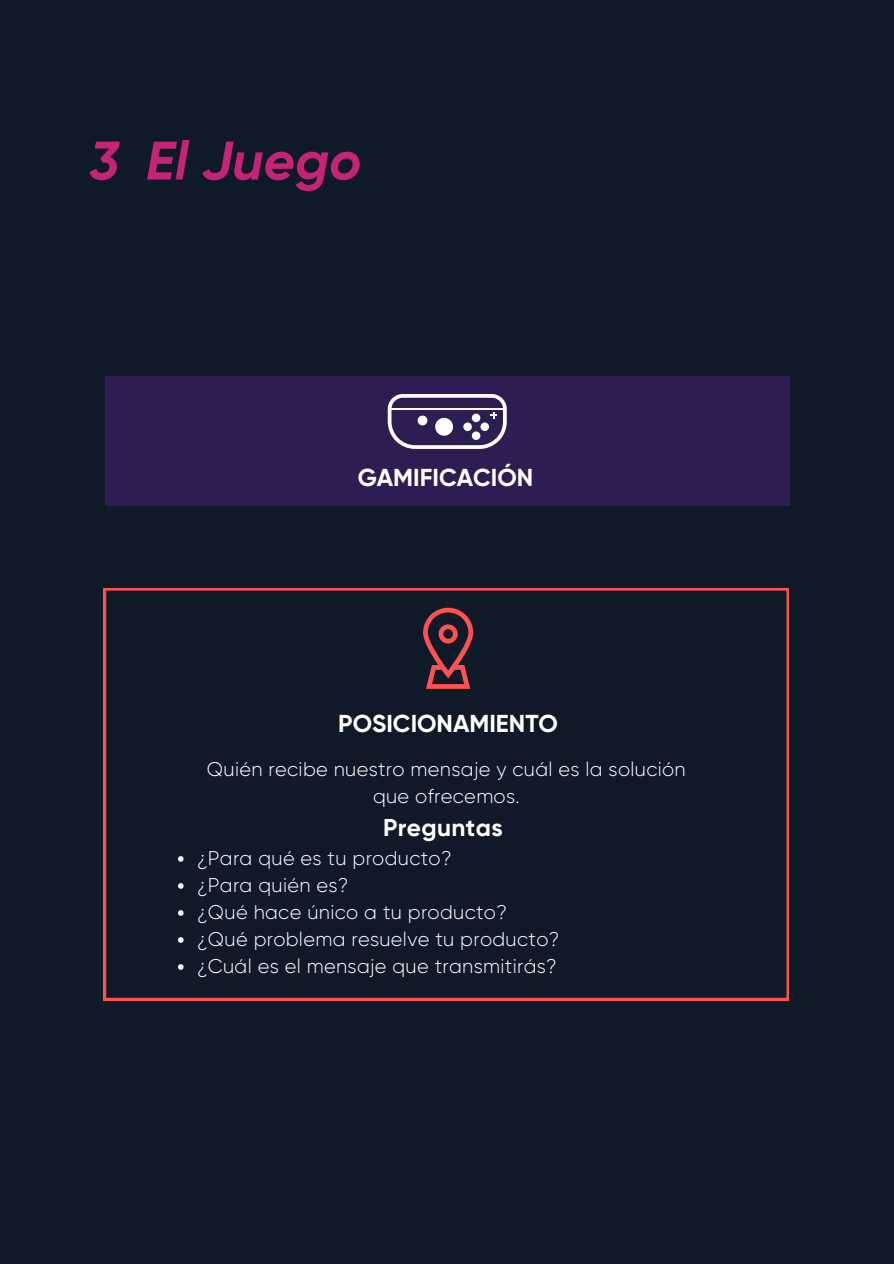
<style>
.page{position:relative;width:894px;height:1264px;background:#fff}
.page>*{position:absolute;margin:0;border:0;box-sizing:border-box;transform-origin:0 0}
.t1{font:italic 700 54.15px "Gilroy";color:#c42376}
.t2{font:700 24.45px "Gilroy";color:#fff}
.t3{font:700 24.3px "Gilroy";letter-spacing:.015em;color:#fff}
.t4{font:300 19.8px "Gilroy";letter-spacing:.015em;color:#fff}
</style>
<div class="page">
<div style="left:0;top:0;width:893px;height:1263px;background:#101928"></div>
<svg style="left:104px;top:588px;width:684px;height:412px"></svg>
<svg style="left:178px;top:856px;width:5px;height:5px"></svg>
<svg style="left:178px;top:883px;width:5px;height:5px"></svg>
<svg style="left:178px;top:910px;width:5px;height:5px"></svg>
<svg style="left:178px;top:937px;width:5px;height:5px"></svg>
<svg style="left:178px;top:964px;width:5px;height:5px"></svg>
<svg style="left:423px;top:607px;width:50px;height:81px"></svg>
<div style="left:105px;top:376px;width:684px;height:130px;background:#2d1d53"></div>
<svg style="left:387px;top:394px;width:119px;height:55px"></svg>
<h1 class="t1" style="left:89px;top:128px;width:273px">3 El Juego</h1>
<p class="t2" style="left:357px;top:463px;width:177px">GAMIFICACIÓN</p>
<p class="t2" style="left:338px;top:708px;width:221px">POSICIONAMIENTO</p>
<h2 class="t4" style="left:207px;top:758px;width:480px">Quién recibe nuestro mensaje y cuál es la solución</h2>
<p class="t4" style="left:373px;top:785px;width:148px">que ofrecemos.</p>
<h2 class="t3" style="left:383px;top:812px;width:121px">Preguntas</h2>
<p class="t4" style="left:197px;top:847px;width:256px">¿Para qué es tu producto?</p>
<p class="t4" style="left:197px;top:874px;width:153px">¿Para quién es?</p>
<p class="t4" style="left:197px;top:901px;width:311px">¿Qué hace único a tu producto?</p>
<p class="t4" style="left:197px;top:928px;width:363px">¿Qué problema resuelve tu producto?</p>
<p class="t4" style="left:197px;top:955px;width:361px">¿Cuál es el mensaje que transmitirás?</p>
</div>
